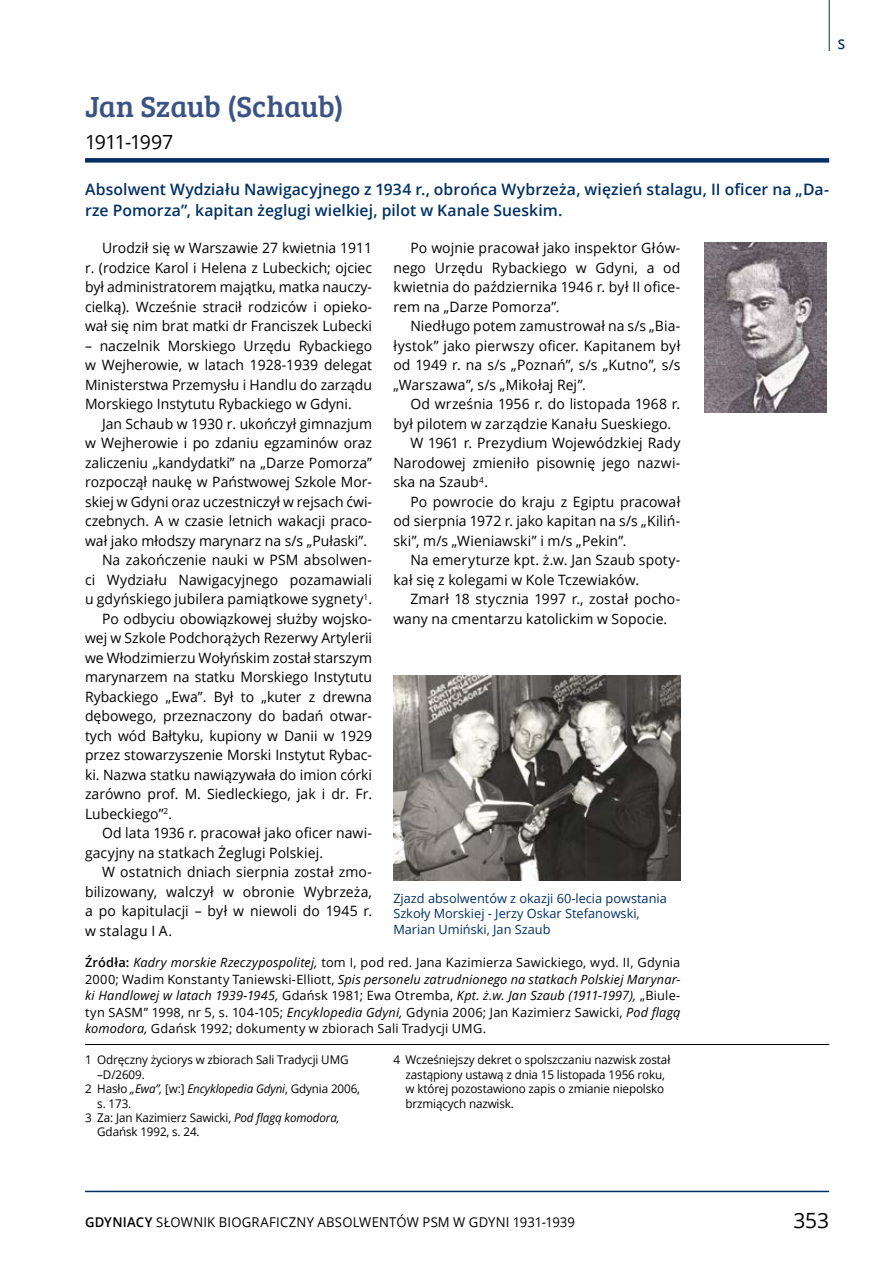
<style>
.page{position:relative;width:893px;height:1263px;background:#fff}
.page>*{position:absolute;margin:0;border:0;box-sizing:border-box;transform-origin:0 0}
.t1{font:30px "Bree Serif";letter-spacing:-.01em;color:#3a5384}
.t2{font:21px "Open Sans";color:#000}
.t3{font:19.5px "Open Sans";letter-spacing:-.045em;color:#000}
.t4{font:600 15.75px/21px "Open Sans";letter-spacing:.005em;color:#003063}
.t5{font:14.25px/19.5px "Open Sans";color:#000;text-align:justify}
.t6{font:13.5px "Open Sans";letter-spacing:.015em;color:#000}
.t7{font:600 13.5px "Open Sans";color:#003063}
.t8{font:12.75px/16.5px "Open Sans";letter-spacing:.015em;color:#000;text-align:justify}
.t9{font:12.75px/15.3px "Open Sans";color:#003063}
.t10{font:12px/14.4px "Open Sans";letter-spacing:-.01em;color:#000}
.t11{font:italic 12px "Open Sans";letter-spacing:-.01em;color:#000}
.s1{font-weight:600}
.s2{font-style:italic}
.s3{font-style:normal}
</style>
<div class="page">
<hr style="left:85px;top:1191px;width:744px;height:1px;background:#003063">
<hr style="left:829px;top:0;width:1px;height:51px;background:#003063">
<div style="left:85px;top:158px;width:744px;height:5px;background:#003063"></div>
<img style="left:705px;top:242px;width:121px;height:170px">
<img style="left:393px;top:675px;width:287px;height:205px">
<hr style="left:85px;top:1044px;width:744px;height:1px;background:#000">
<p class="t7" style="left:838px;top:34px;width:9px">S</p>
<h1 class="t1" style="left:85px;top:85px;width:260px">Jan Szaub (Schaub)</h1>
<h3 class="t3" style="left:85px;top:128px;width:90px">1911-1997</h3>
<p class="t4" style="left:85px;top:178px;width:746px">Absolwent Wydziału Nawigacyjnego z 1934 r., obrońca Wybrzeża, więzień stalagu, II oficer na „Da&shy;rze Pomorza”, kapitan żeglugi wielkiej, pilot w Kanale Sueskim.</p>
<p class="t5" style="left:85px;top:238px;width:289px;text-indent:17px">Urodził się w Warszawie 27 kwietnia 1911 r. (rodzice Karol i Helena z Lubeckich; ojciec był administratorem majątku, matka nauczy&shy;cielką). Wcześnie stracił rodziców i opieko&shy;wał się nim brat matki dr Franciszek Lubecki</p>
<p class="t5" style="left:85px;top:335px;width:289px">– naczelnik Morskiego Urzędu Rybackiego w Wejherowie, w latach 1928-1939 delegat Ministerstwa Przemysłu i Handlu do zarządu Morskiego Instytutu Rybackiego w Gdyni.</p>
<p class="t5" style="left:102px;top:413px;width:272px">Jan Schaub w 1930 r. ukończył gimnazjum</p>
<p class="t5" style="left:85px;top:433px;width:289px">w Wejherowie i po zdaniu egzaminów oraz</p>
<p class="t5" style="left:85px;top:452px;width:289px">zaliczeniu „kandydatki” na „Darze Pomorza”</p>
<p class="t5" style="left:85px;top:472px;width:289px">rozpoczął naukę w Państwowej Szkole Mor-</p>
<p class="t5" style="left:85px;top:491px;width:289px">skiej w Gdyni oraz uczestniczył w rejsach ćwi-</p>
<p class="t5" style="left:85px;top:511px;width:289px">czebnych. A w czasie letnich wakacji praco-</p>
<p class="t5" style="left:85px;top:530px;width:284px">wał jako młodszy marynarz na s/s „Pułaski”.</p>
<p class="t5" style="left:102px;top:550px;width:272px">Na zakończenie nauki w PSM absolwen-</p>
<p class="t5" style="left:85px;top:569px;width:289px">ci Wydziału Nawigacyjnego pozamawiali</p>
<p class="t5" style="left:85px;top:589px;width:289px">u gdyńskiego jubilera pamiątkowe sygnety<sup>1</sup>.</p>
<p class="t5" style="left:102px;top:608px;width:272px">Po odbyciu obowiązkowej służby wojsko-</p>
<p class="t5" style="left:85px;top:628px;width:289px">wej w Szkole Podchorążych Rezerwy Artylerii</p>
<p class="t5" style="left:85px;top:647px;width:289px">we Włodzimierzu Wołyńskim został starszym</p>
<p class="t5" style="left:85px;top:667px;width:289px">marynarzem na statku Morskiego Instytutu</p>
<p class="t5" style="left:85px;top:686px;width:289px">Rybackiego „Ewa”. Był to „kuter z drewna</p>
<p class="t5" style="left:85px;top:706px;width:289px">dębowego, przeznaczony do badań otwar-</p>
<p class="t5" style="left:85px;top:725px;width:289px">tych wód Bałtyku, kupiony w Danii w 1929</p>
<p class="t5" style="left:85px;top:745px;width:289px">przez stowarzyszenie Morski Instytut Rybac-</p>
<p class="t5" style="left:85px;top:764px;width:289px">ki. Nazwa statku nawiązywała do imion córki</p>
<p class="t5" style="left:85px;top:784px;width:289px">zarówno prof. M. Siedleckiego, jak i dr. Fr.</p>
<p class="t5" style="left:85px;top:803px;width:88px">Lubeckiego”<sup>2</sup>.</p>
<p class="t5" style="left:102px;top:823px;width:272px">Od lata 1936 r. pracował jako oficer nawi-</p>
<p class="t5" style="left:85px;top:842px;width:240px">gacyjny na statkach Żeglugi Polskiej.</p>
<p class="t5" style="left:102px;top:862px;width:272px">W ostatnich dniach sierpnia został zmo-</p>
<p class="t5" style="left:85px;top:881px;width:289px">bilizowany, walczył w obronie Wybrzeża,</p>
<p class="t5" style="left:85px;top:901px;width:289px">a po kapitulacji – był w niewoli do 1945 r.</p>
<p class="t5" style="left:85px;top:920px;width:89px">w stalagu I A.</p>
<p class="t5" style="left:393px;top:238px;width:289px;text-indent:17px">Po wojnie pracował jako inspektor Głów&shy;nego Urzędu Rybackiego w Gdyni, a od kwietnia do października 1946 r. był II ofice&shy;rem na „Darze Pomorza”.</p>
<p class="t5" style="left:393px;top:316px;width:289px;text-indent:17px">Niedługo potem zamustrował na s/s „Bia&shy;łystok” jako pierwszy oficer. Kapitanem był od 1949 r. na s/s „Poznań”, s/s „Kutno”, s/s „Warszawa”, s/s „Mikołaj Rej”.</p>
<p class="t5" style="left:410px;top:394px;width:271px">Od września 1956 r. do listopada 1968 r.</p>
<p class="t5" style="left:393px;top:413px;width:279px">był pilotem w zarządzie Kanału Sueskiego.</p>
<p class="t5" style="left:410px;top:433px;width:272px">W 1961 r. Prezydium Wojewódzkiej Rady</p>
<p class="t5" style="left:393px;top:452px;width:289px">Narodowej zmieniło pisownię jego nazwi-</p>
<p class="t5" style="left:393px;top:472px;width:96px">ska na Szaub<sup>4</sup>.</p>
<p class="t5" style="left:410px;top:491px;width:272px">Po powrocie do kraju z Egiptu pracował</p>
<p class="t5" style="left:393px;top:511px;width:289px">od sierpnia 1972 r. jako kapitan na s/s „Kiliń-</p>
<p class="t5" style="left:393px;top:530px;width:235px">ski”, m/s „Wieniawski” i m/s „Pekin”.</p>
<p class="t5" style="left:410px;top:550px;width:272px">Na emeryturze kpt. ż.w. Jan Szaub spoty-</p>
<p class="t5" style="left:393px;top:569px;width:247px">kał się z kolegami w Kole Tczewiaków.</p>
<p class="t5" style="left:410px;top:589px;width:272px">Zmarł 18 stycznia 1997 r., został pocho-</p>
<p class="t5" style="left:393px;top:608px;width:275px">wany na cmentarzu katolickim w Sopocie.</p>
<p class="t9" style="left:393px;top:890px;width:275px">Zjazd absolwentów z okazji 60-lecia powstania<br>Szkoły Morskiej - Jerzy Oskar Stefanowski,<br>Marian Umiński, Jan Szaub</p>
<p class="t8" style="left:85px;top:954px;width:597px"><span class="s1">Źródła:</span> <span class="s2">Kadry morskie Rzeczypospolitej,</span> tom I, pod red. Jana Kazimierza Sawickiego, wyd. II, Gdynia 2000; Wadim Konstanty Taniewski-Elliott, <span class="s2">Spis personelu zatrudnionego na statkach Polskiej Marynar&shy;ki Handlowej w latach 1939-1945,</span> Gdańsk 1981; Ewa Otremba, <span class="s2">Kpt. ż.w. Jan Szaub (1911-1997),</span> „Biule&shy;tyn SASM” 1998, nr 5, s. 104-105; <span class="s2">Encyklopedia Gdyni,</span> Gdynia 2006; Jan Kazimierz Sawicki, <span class="s2">Pod flagą komodora,</span> Gdańsk 1992; dokumenty w zbiorach Sali Tradycji UMG.</p>
<p class="t10" style="left:85px;top:1052px;width:265px">1 Odręczny życiorys w zbiorach Sali Tradycji UMG</p>
<p class="t10" style="left:97px;top:1067px;width:49px">–D/2609.</p>
<p class="t11" style="left:85px;top:1081px;width:276px"><span class="s3">2 Hasło</span> „Ewa”, <span class="s3">[w:]</span> Encyklopedia Gdyni<span class="s3">, Gdynia 2006,</span></p>
<p class="t10" style="left:97px;top:1096px;width:36px">s. 173.</p>
<p class="t10" style="left:85px;top:1110px;width:256px">3 Za: Jan Kazimierz Sawicki, <span class="s2">Pod flagą komodora,</span></p>
<p class="t10" style="left:97px;top:1124px;width:104px">Gdańsk 1992, s. 24.</p>
<p class="t10" style="left:406px;top:1052px;width:266px;text-indent:-12px">4 Wcześniejszy dekret o spolszczaniu nazwisk został zastąpiony ustawą z dnia 15 listopada 1956 roku, w której pozostawiono zapis o zmianie niepolsko brzmiących nazwisk.</p>
<p class="t6" style="left:85px;top:1212px;width:491px"><span class="s1">GDYNIACY</span> SŁOWNIK BIOGRAFICZNY ABSOLWENTÓW PSM W GDYNI 1931-1939</p>
<h2 class="t2" style="left:793px;top:1206px;width:37px">353</h2>
</div>
